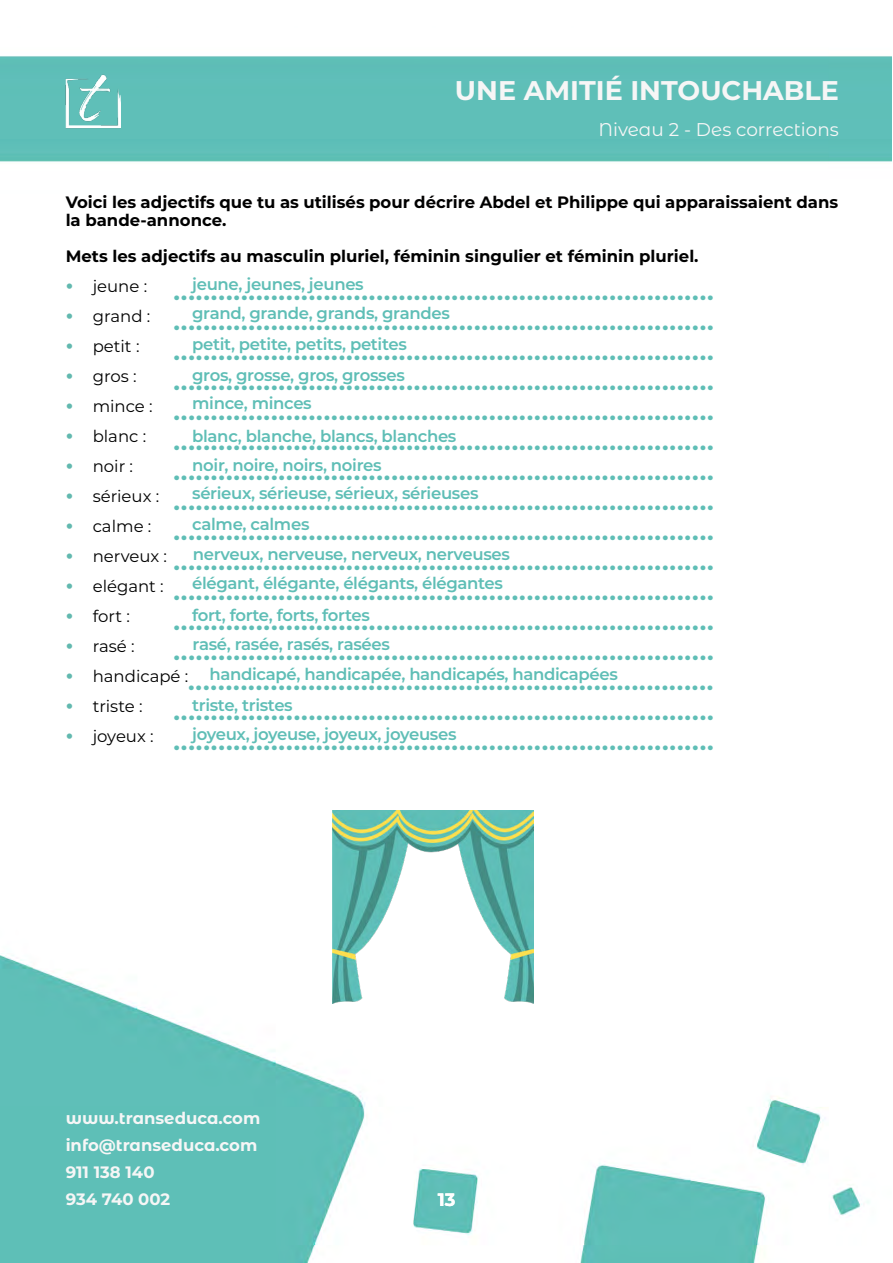
<style>
.page{position:relative;width:893px;height:1263px;background:#fff}
.page>*{position:absolute;margin:0;border:0;box-sizing:border-box;transform-origin:0 0}
.t1{font:700 27px "Montserrat";color:#f6f6f6}
.t2{font:800 21px "Montserrat";color:#5fbeb6}
.t3{font:18.45px "Montserrat Alternates";color:#f6f6f6}
.t4{font:700 18px "Montserrat";color:#fff}
.t5{font:600 16.5px/29.2px "Montserrat";letter-spacing:-.02em;color:#5fbeb6}
.t6{font:700 16.5px/18px "Montserrat";color:#000}
.t7{font:700 16.5px/27px "Montserrat Alternates";color:#f6f6f6}
.t8{font:16.5px "Montserrat";color:#000}
.s1{font-weight:700;font-size:21px;color:#62b9af}
</style>
<div class="page">
<img style="left:0;top:56px;width:892px;height:1207px">
<img style="left:66px;top:74px;width:55px;height:66px">
<img style="left:332px;top:810px;width:202px;height:193px">
<p class="t1" style="left:455px;top:71px;width:385px">UNE AMITIÉ INTOUCHABLE</p>
<p class="t3" style="left:598px;top:117px;width:242px">Niveau 2 - Des corrections</p>
<p class="t6" style="left:66px;top:193px;width:774px">Voici les adjectifs que tu as utilisés pour décrire Abdel et Philippe qui apparaissaient dans la bande-annonce.</p>
<p class="t6" style="left:66px;top:247px;width:634px">Mets les adjectifs au masculin pluriel, féminin singulier et féminin pluriel.</p>
<p class="t8" style="left:66px;top:275px;width:83px"><span class="s1">•</span> jeune :</p>
<p class="t2" style="left:174px;top:277px;width:541px">........................................................................</p>
<p class="t2" style="left:66px;top:307px;width:649px"><sup>•</sup> <sup>grand</sup> <sup>:</sup> ........................................................................</p>
<p class="t8" style="left:66px;top:335px;width:75px"><span class="s1">•</span> petit :</p>
<p class="t2" style="left:174px;top:337px;width:541px">........................................................................</p>
<p class="t8" style="left:66px;top:365px;width:72px"><span class="s1">•</span> gros :</p>
<p class="t2" style="left:174px;top:367px;width:541px">........................................................................</p>
<p class="t2" style="left:66px;top:397px;width:649px"><sup>•</sup> <sup>mince</sup> <sup>:</sup> ........................................................................</p>
<p class="t8" style="left:66px;top:425px;width:82px"><span class="s1">•</span> blanc :</p>
<p class="t2" style="left:174px;top:427px;width:541px">........................................................................</p>
<p class="t8" style="left:66px;top:455px;width:69px"><span class="s1">•</span> noir :</p>
<p class="t2" style="left:174px;top:457px;width:541px">........................................................................</p>
<p class="t2" style="left:66px;top:487px;width:649px"><sup>•</sup> <sup>sérieux</sup> <sup>:</sup> ........................................................................</p>
<p class="t2" style="left:66px;top:517px;width:649px"><sup>•</sup> <sup>calme</sup> <sup>:</sup> ........................................................................</p>
<p class="t2" style="left:66px;top:547px;width:649px"><sup>•</sup> <sup>nerveux</sup> <sup>:</sup> ........................................................................</p>
<p class="t2" style="left:66px;top:577px;width:649px"><sup>•</sup> <sup>elégant</sup> <sup>:</sup> ........................................................................</p>
<p class="t8" style="left:66px;top:605px;width:66px"><span class="s1">•</span> fort :</p>
<p class="t2" style="left:174px;top:607px;width:541px">........................................................................</p>
<p class="t8" style="left:66px;top:635px;width:71px"><span class="s1">•</span> rasé :</p>
<p class="t2" style="left:174px;top:637px;width:541px">........................................................................</p>
<p class="t2" style="left:66px;top:667px;width:649px"><sup>•</sup> <sup>handicapé</sup> <sup>:</sup>......................................................................</p>
<p class="t8" style="left:66px;top:695px;width:78px"><span class="s1">•</span> triste :</p>
<p class="t2" style="left:174px;top:697px;width:541px">........................................................................</p>
<p class="t2" style="left:66px;top:727px;width:649px"><sup>•</sup> <sup>joyeux</sup> <sup>:</sup> ........................................................................</p>
<p class="t5" style="left:192px;top:269px;width:259px;line-height:28.5px">jeune, jeunes, jeunes<br>grand, grande, grands, grandes</p>
<p class="t5" style="left:192px;top:328px;width:216px;line-height:30.9px">petit, petite, petits, petites gros, grosse, gros, grosses</p>
<p class="t5" style="left:192px;top:385px;width:266px;line-height:33.6px">mince, minces<br>blanc, blanche, blancs, blanches</p>
<p class="t5" style="left:192px;top:450px;width:288px;line-height:28.2px">noir, noire, noirs, noires<br>sérieux, sérieuse, sérieux, sérieuses</p>
<p class="t5" style="left:192px;top:509px;width:319px">calme, calmes<br>nerveux, nerveuse, nerveux, nerveuses élégant, élégante, élégants, élégantes</p>
<p class="t5" style="left:192px;top:600px;width:199px;line-height:28.3px">fort, forte, forts, fortes rasé, rasée, rasés, rasées</p>
<p class="t5" style="left:192px;top:658px;width:427px;line-height:31.5px;text-indent:17px">handicapé, handicapée, handicapés, handicapées triste, tristes</p>
<p class="t5" style="left:192px;top:718px;width:266px">joyeux, joyeuse, joyeux, joyeuses</p>
<p class="t7" style="left:66px;top:1104px;width:196px">www.transeduca.com info@transeduca.com<br>911 138 140<br>934 740 002</p>
<p class="t4" style="left:438px;top:1186px;width:19px">13</p>
</div>
